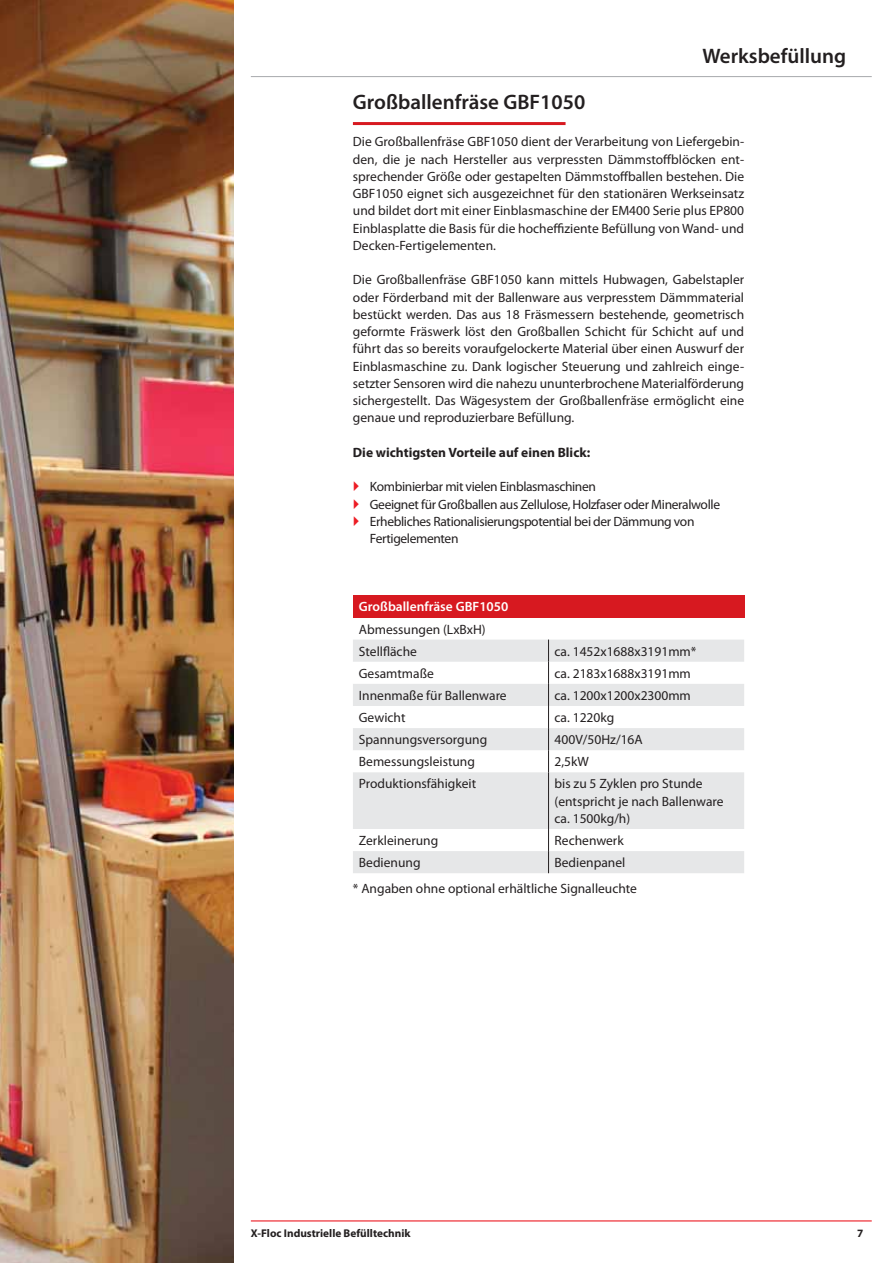
<style>
.page{position:relative;width:893px;height:1263px;background:#fff}
.page>*{position:absolute;margin:0;border:0;box-sizing:border-box;transform-origin:0 0}
.t1{font:600 21px "Myriad Pro";color:#231f20}
.t2{font:13.5px/17.2px "Myriad Pro";color:#231f20}
.t3{font:13.5px/17.2px "Myriad Pro";letter-spacing:-.025em;color:#231f20}
.t4{font:700 13.5px "Myriad Pro";color:#231f20}
.t5{font:600 13.5px "Myriad Pro";color:#fff}
.t6{font:700 11.25px "Myriad Pro";color:#231f20}
</style>
<div class="page">
<hr style="left:251px;top:76px;width:621px;height:1px;background:#a7a9ac">
<hr style="left:251px;top:1220px;width:621px;height:2px;background:#ed1c24">
<img style="left:0;top:0;width:234px;height:1263px">
<hr style="left:353px;top:122px;width:212px;height:3px;background:#d71920">
<div style="left:353px;top:595px;width:391px;height:22px;background:#d71920"></div>
<svg style="left:353px;top:640px;width:391px;height:233px;fill:#e6e7e8"></svg>
<svg style="left:548px;top:640px;width:1px;height:132px"></svg>
<hr style="left:548px;top:772px;width:1px;height:57px;background:#231f20">
<svg style="left:548px;top:829px;width:1px;height:44px"></svg>
<h1 class="t1" style="left:702px;top:48px;width:145px">Werksbefüllung</h1>
<h1 class="t1" style="left:353px;top:94px;width:234px">Großballenfräse GBF1050</h1>
<p class="t2" style="left:353px;top:134px;width:393px;text-align:justify">Die Großballenfräse GBF1050 dient der Verarbeitung von Liefergebin&shy;den, die je nach Hersteller aus verpressten Dämmstoffblöcken ent&shy;sprechender Größe oder gestapelten Dämmstoffballen bestehen. Die GBF1050 eignet sich ausgezeichnet für den stationären Werkseinsatz und bildet dort mit einer Einblasmaschine der EM400 Serie plus EP800<br>Einblasplatte die Basis für die hocheffiziente Befüllung von Wand- und Decken-Fertigelementen.</p>
<p class="t2" style="left:353px;top:272px;width:393px;text-align:justify">Die Großballenfräse GBF1050 kann mittels Hubwagen, Gabelstapler oder Förderband mit der Ballenware aus verpresstem Dämmmaterial bestückt werden. Das aus 18 Fräsmessern bestehende, geometrisch geformte Fräswerk löst den Großballen Schicht für Schicht auf und führt das so bereits voraufgelockerte Material über einen Auswurf der Einblasmaschine zu. Dank logischer Steuerung und zahlreich einge&shy;setzter Sensoren wird die nahezu ununterbrochene Materialförderung sichergestellt. Das Wägesystem der Großballenfräse ermöglicht eine genaue und reproduzierbare Befüllung.</p>
<p class="t4" style="left:353px;top:447px;width:239px">Die wichtigsten Vorteile auf einen Blick:</p>
<p class="t3" style="left:370px;top:479px;width:352px">Kombinierbar mit vielen Einblasmaschinen<br>Geeignet für Großballen aus Zellulose, Holzfaser oder Mineralwolle Erhebliches Rationalisierungspotential bei der Dämmung von Fertigelementen</p>
<p class="t5" style="left:359px;top:602px;width:151px">Großballenfräse GBF1050</p>
<p class="t2" style="left:359px;top:619px;width:128px;line-height:22.2px">Abmessungen (LxBxH)<br>Stellfläche</p>
<p class="t2" style="left:554px;top:643px;width:143px">ca. 1452x1688x3191mm*</p>
<p class="t2" style="left:359px;top:666px;width:76px">Gesamtmaße</p>
<p class="t2" style="left:554px;top:666px;width:138px">ca. 2183x1688x3191mm</p>
<p class="t2" style="left:359px;top:688px;width:149px">Innenmaße für Ballenware</p>
<p class="t2" style="left:554px;top:688px;width:138px">ca. 1200x1200x2300mm</p>
<p class="t2" style="left:359px;top:710px;width:48px">Gewicht</p>
<p class="t2" style="left:554px;top:710px;width:61px">ca. 1220kg</p>
<p class="t2" style="left:359px;top:732px;width:130px">Spannungsversorgung</p>
<p class="t2" style="left:554px;top:732px;width:90px">400V/50Hz/16A</p>
<p class="t2" style="left:359px;top:754px;width:118px">Bemessungsleistung</p>
<p class="t2" style="left:554px;top:754px;width:36px">2,5kW</p>
<p class="t2" style="left:359px;top:776px;width:119px">Produktionsfähigkeit</p>
<p class="t2" style="left:554px;top:776px;width:171px">bis zu 5 Zyklen pro Stunde (entspricht je nach Ballenware ca. 1500kg/h)</p>
<p class="t2" style="left:359px;top:833px;width:81px">Zerkleinerung</p>
<p class="t2" style="left:555px;top:833px;width:71px">Rechenwerk</p>
<p class="t2" style="left:359px;top:855px;width:63px">Bedienung</p>
<p class="t2" style="left:353px;top:850px;width:286px;line-height:26.2px;text-indent:202px">Bedienpanel<br>* Angaben ohne optional erhältliche Signalleuchte</p>
<p class="t6" style="left:251px;top:1229px;width:161px">X-Floc Industrielle Befülltechnik</p>
<p class="t6" style="left:857px;top:1229px;width:8px">7</p>
</div>
